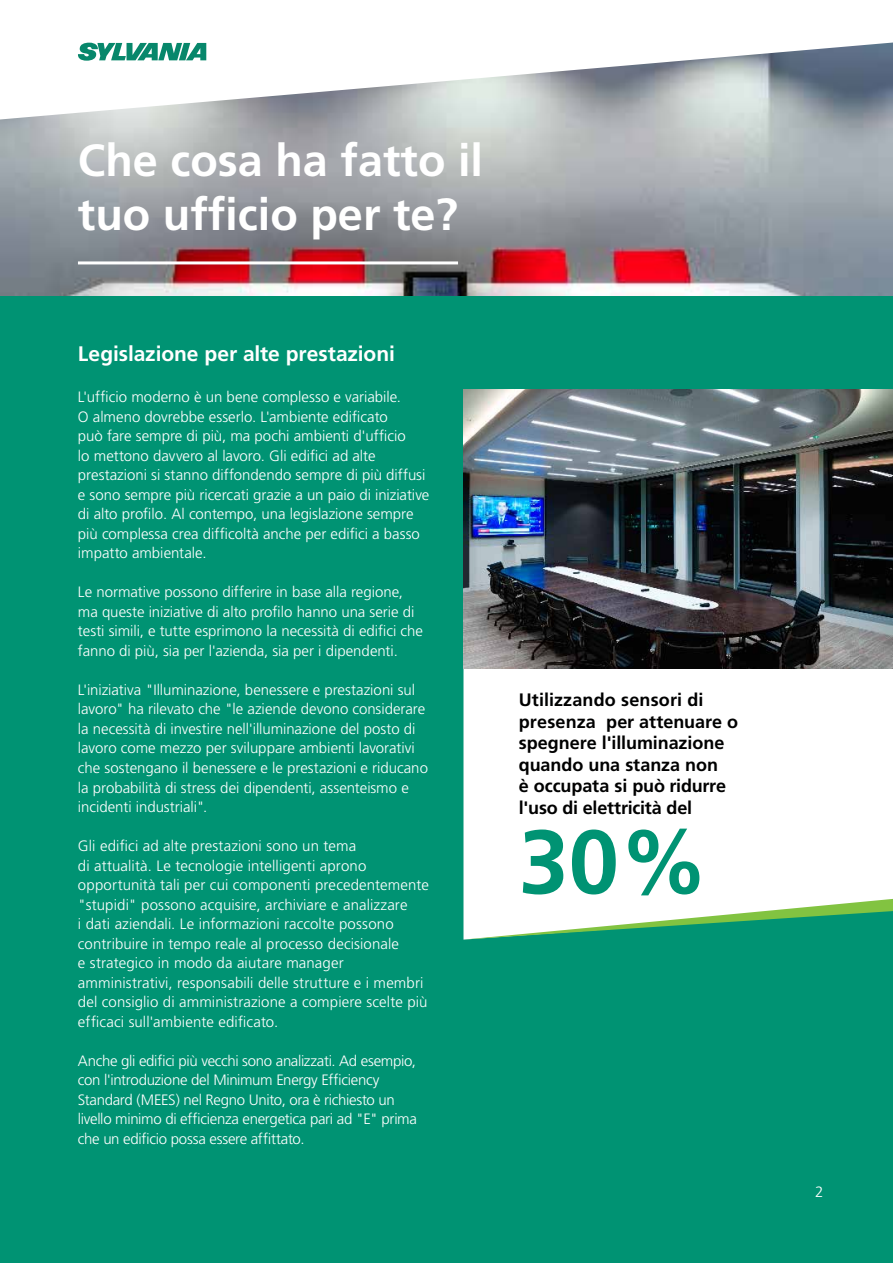
<style>
.page{position:relative;width:893px;height:1263px;background:#fff}
.page>*{position:absolute;margin:0;border:0;box-sizing:border-box;transform-origin:0 0}
.t1{font:700 90px "Frutiger";color:#009373}
.t2{font:700 45px/54px "Frutiger";color:#fff}
.t3{font:700 21px "Frutiger";letter-spacing:-.005em;color:#fff}
.t4{font:700 18px/21.6px "Frutiger";letter-spacing:-.005em;color:#000101}
.t5{font:300 15px/19.5px "Frutiger";color:#fff}
.t6{font:300 15px/19.5px "Frutiger";letter-spacing:-.02em;color:#fff}
</style>
<div class="page">
<div style="left:0;top:296px;width:893px;height:967px;background:#009373"></div>
<img style="left:0;top:119px;width:893px;height:177px">
<svg style="left:7px;top:42px;width:886px;height:77px"></svg>
<svg style="left:78px;top:43px;width:128px;height:18px"></svg>
<hr style="left:78px;top:261px;width:380px;height:3px;background:#fff">
<div style="left:463px;top:668px;width:430px;height:231px;background:#fff"></div>
<img style="left:463px;top:390px;width:430px;height:278px">
<svg style="left:463px;top:899px;width:430px;height:40px"></svg>
<h2 class="t2" style="left:78px;top:132px;width:407px">Che cosa ha fatto il tuo ufficio per te?</h2>
<h3 class="t3" style="left:78px;top:342px;width:318px">Legislazione per alte prestazioni</h3>
<p class="t5" style="left:78px;top:387px;width:353px">L'ufficio moderno è un bene complesso e variabile.<br>O almeno dovrebbe esserlo. L'ambiente edificato<br>può fare sempre di più, ma pochi ambienti d'ufficio<br>lo mettono davvero al lavoro. Gli edifici ad alte prestazioni si stanno diffondendo sempre di più diffusi e sono sempre più ricercati grazie a un paio di iniziative di alto profilo. Al contempo, una legislazione sempre più complessa crea difficoltà anche per edifici a basso impatto ambientale.</p>
<p class="t5" style="left:78px;top:582px;width:347px">Le normative possono differire in base alla regione, ma queste iniziative di alto profilo hanno una serie di testi simili, e tutte esprimono la necessità di edifici che fanno di più, sia per l'azienda, sia per i dipendenti.</p>
<p class="t5" style="left:78px;top:680px;width:352px">L'iniziativa "Illuminazione, benessere e prestazioni sul lavoro" ha rilevato che "le aziende devono considerare la necessità di investire nell'illuminazione del posto di lavoro come mezzo per sviluppare ambienti lavorativi che sostengano il benessere e le prestazioni e riducano la probabilità di stress dei dipendenti, assenteismo e incidenti industriali".</p>
<p class="t5" style="left:78px;top:836px;width:353px">Gli edifici ad alte prestazioni sono un tema<br>di attualità. Le tecnologie intelligenti aprono opportunità tali per cui componenti precedentemente "stupidi" possono acquisire, archiviare e analizzare<br>i dati aziendali. Le informazioni raccolte possono contribuire in tempo reale al processo decisionale<br>e strategico in modo da aiutare manager amministrativi, responsabili delle strutture e i membri del consiglio di amministrazione a compiere scelte più efficaci sull'ambiente edificato.</p>
<p class="t6" style="left:78px;top:1050px;width:340px">Anche gli edifici più vecchi sono analizzati. Ad esempio, con l'introduzione del Minimum Energy Efficiency Standard (MEES) nel Regno Unito, ora è richiesto un livello minimo di efficienza energetica pari ad "E" prima che un edificio possa essere affittato.</p>
<p class="t4" style="left:519px;top:689px;width:221px">Utilizzando sensori di presenza per attenuare o spegnere l'illuminazione quando una stanza non<br>è occupata si può ridurre l'uso di elettricità del</p>
<h1 class="t1" style="left:519px;top:809px;width:192px">30%</h1>
<p class="t5" style="left:815px;top:1182px;width:10px">2</p>
</div>
